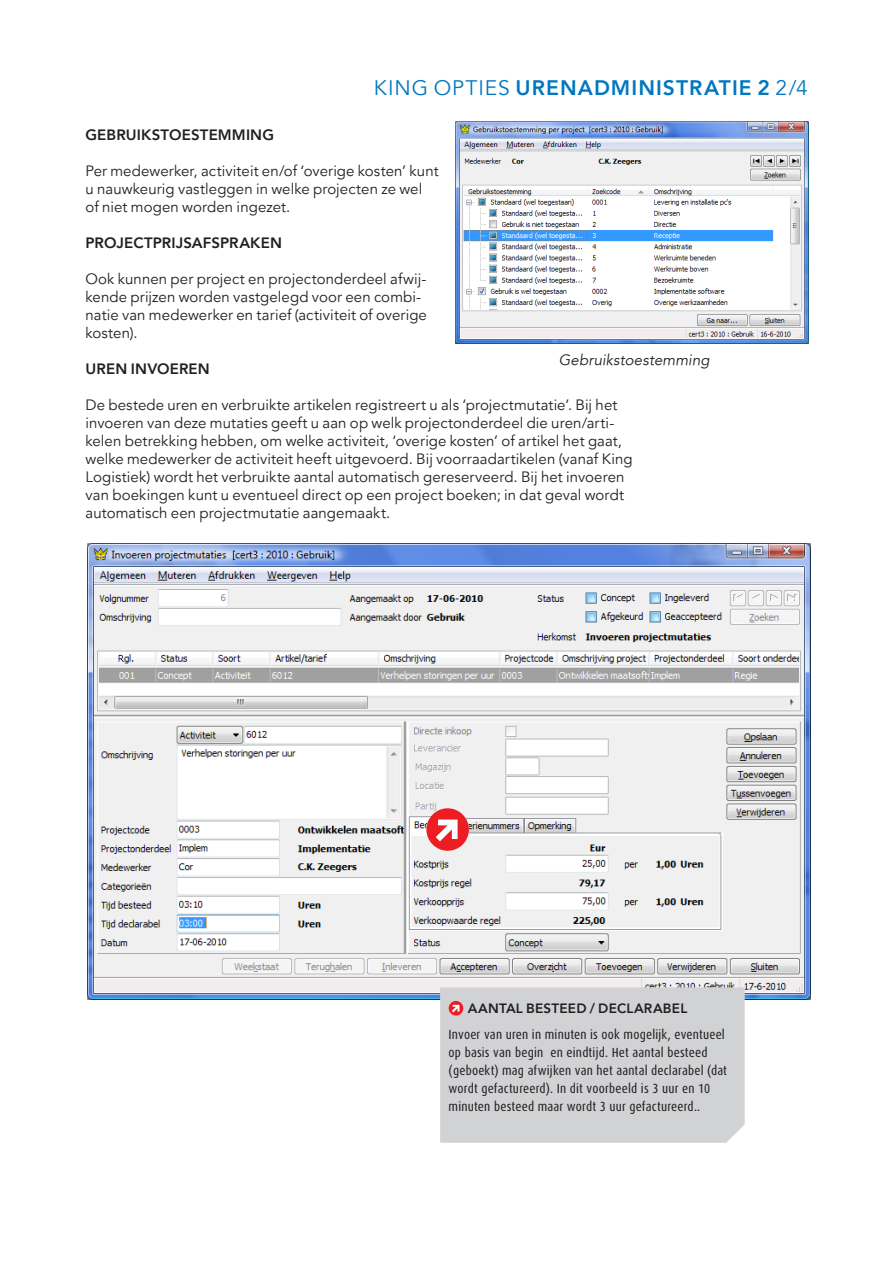
<style>
.page{position:relative;width:893px;height:1263px;background:#fff}
.page>*{position:absolute;margin:0;border:0;box-sizing:border-box;transform-origin:0 0}
.Kop1{font:800 21px "Avenir LT";letter-spacing:.05em;color:#0077c0}
.Subtekst{font:15px/18px "Avenir 45";letter-spacing:.005em;color:#231f20}
.Subtekst-2{font:800 15px "Avenir LT";letter-spacing:.01em;color:#231f20}
.Subtekst-3{font:italic 15px "Avenir 45";letter-spacing:.01em;color:#231f20}
.Kop3_Kader{font:800 13.5px "Avenir LT";letter-spacing:.015em;color:#231f20}
.Kadertekst{font:13.2px/18px "Dax Condensed";letter-spacing:.015em;color:#231f20}
.s1{font-family:"Avenir 45";font-weight:400}
</style>
<div class="page">
<img style="left:87px;top:543px;width:723px;height:456px">
<svg style="left:426px;top:808px;width:43px;height:43px"></svg>
<div style="left:440px;top:987px;width:305px;height:156px;background:#d1d2d4"></div>
<svg style="left:449px;top:1001px;width:14px;height:15px"></svg>
<img style="left:456px;top:122px;width:353px;height:222px">
<p class="Kop1" style="left:374px;top:75px;width:436px"><span class="s1">KING OPTIES</span> URENADMINISTRATIE 2 <span class="s1">2/4</span></p>
<p class="Subtekst-2" style="left:86px;top:125px;width:190px">GEBRUIKSTOESTEMMING</p>
<p class="Subtekst" style="left:86px;top:162px;width:355px">Per medewerker, activiteit en/of ‘overige kosten’ kunt u nauwkeurig vastleggen in welke projecten ze wel of niet mogen worden ingezet.</p>
<p class="Subtekst-2" style="left:86px;top:233px;width:198px">PROJECTPRIJSAFSPRAKEN</p>
<p class="Subtekst" style="left:86px;top:270px;width:343px">Ook kunnen per project en projectonderdeel afwij&shy;kende prijzen worden vastgelegd voor een combi&shy;natie van medewerker en tarief (activiteit of overige kosten).</p>
<p class="Subtekst-2" style="left:86px;top:359px;width:126px">UREN INVOEREN</p>
<p class="Subtekst" style="left:86px;top:396px;width:549px">De bestede uren en verbruikte artikelen registreert u als ‘projectmutatie’. Bij het invoeren van deze mutaties geeft u aan op welk projectonderdeel die uren/arti&shy;kelen betrekking hebben, om welke activiteit, ‘overige kosten’ of artikel het gaat, welke medewerker de activiteit heeft uitgevoerd. Bij voorraadartikelen (vanaf King Logistiek) wordt het verbruikte aantal automatisch gereserveerd. Bij het invoeren van boekingen kunt u eventueel direct op een project boeken; in dat geval wordt automatisch een projectmutatie aangemaakt.</p>
<p class="Subtekst-3" style="left:559px;top:351px;width:152px">Gebruikstoestemming</p>
<p class="Kop3_Kader" style="left:468px;top:1000px;width:221px">AANTAL BESTEED / DECLARABEL</p>
<p class="Kadertekst" style="left:449px;top:1026px;width:280px">Invoer van uren in minuten is ook mogelijk, eventueel op basis van begin en eindtijd. Het aantal besteed (geboekt) mag afwijken van het aantal declarabel (dat wordt gefactureerd). In dit voorbeeld is 3 uur en 10 minuten besteed maar wordt 3 uur gefactureerd..</p>
</div>
